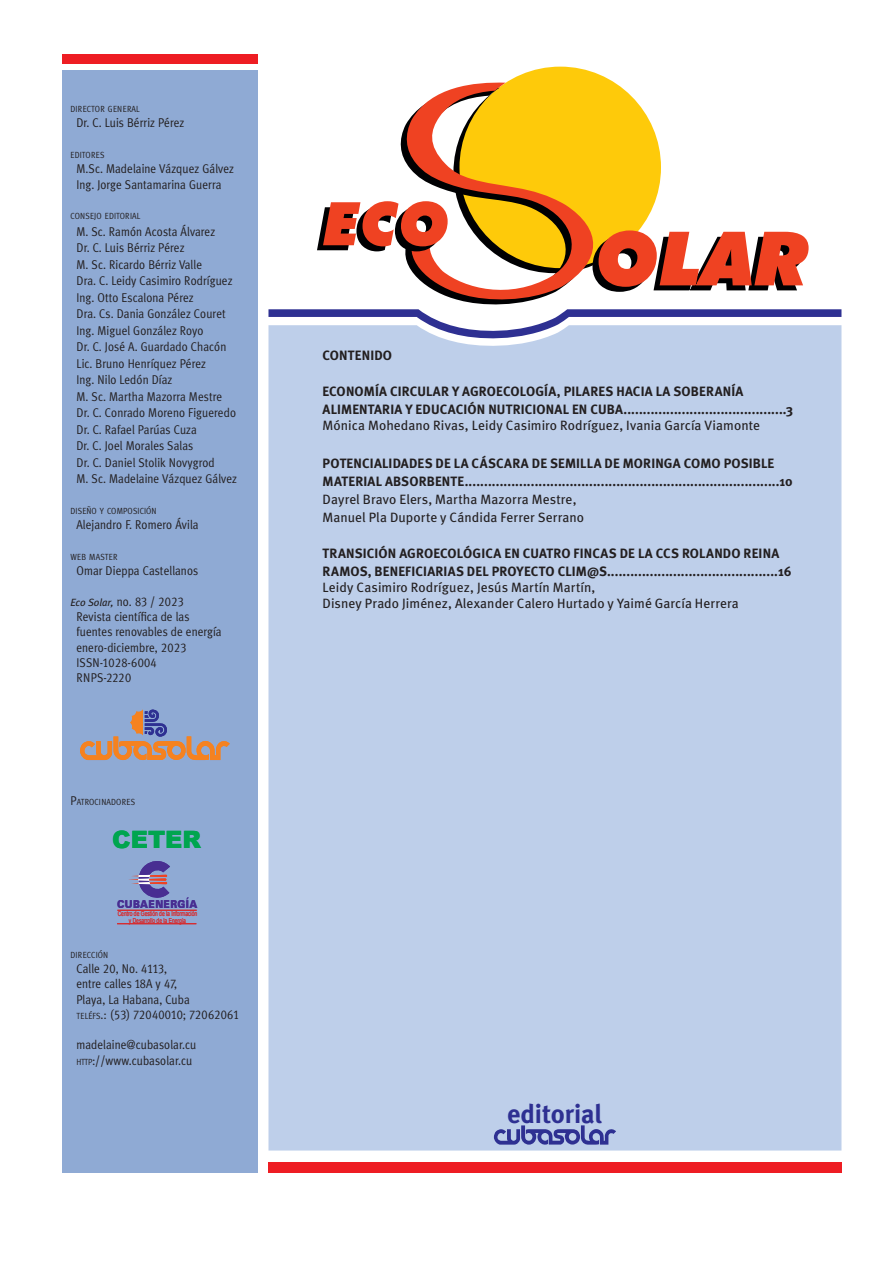
<style>
.page{position:relative;width:893px;height:1263px;background:#fff}
.page>*{position:absolute;margin:0;border:0;box-sizing:border-box;transform-origin:0 0}
.t1{font:700 26.25px "Meta";color:#2e3092}
.t2{font:900 23.85px "Arial";color:#00a54f}
.indice{font:700 13.5px/18px "Meta";letter-spacing:.015em;color:#231f20}
.t3{font:13.5px/16.2px "Meta";letter-spacing:.005em;color:#231f20}
.t4{font:12.75px/16.5px "Metro Meta Cond";color:#231f20}
.t5{font:900 10.95px "Zurich BT";letter-spacing:.04em;color:#482e92;scale:.88 1}
.t6{font:8.85px "Metro Meta Cond";color:#231f20}
.t7{font:6.9px/6.9px "Arial";color:#d72b2e;text-align:center;scale:.72 1}
.s1{font-family:"Meta";font-style:italic;font-size:10.5px}
.s2{font-size:12.75px}
.s3{font-size:8.85px}
.s4{font-style:inherit}
</style>
<div class="page">
<div style="left:268px;top:342px;width:573px;height:808px;background:#becfea"></div>
<div style="left:268px;top:1162px;width:573px;height:11px;background:#ee1d23"></div>
<div style="left:459px;top:67px;width:202px;height:201px;background:#feca0a;border-radius:50%"></div>
<svg style="left:268px;top:82px;width:573px;height:260px"></svg>
<div style="left:62px;top:70px;width:196px;height:1103px;background:#8faad4"></div>
<div style="left:62px;top:54px;width:196px;height:10px;background:#ee1d23"></div>
<svg style="left:494px;top:1125px;width:122px;height:20px;background:#7a84c0"></svg>
<svg style="left:80px;top:709px;width:150px;height:51px"></svg>
<svg style="left:129px;top:861px;width:41px;height:37px"></svg>
<hr style="left:117px;top:923px;width:79px;height:1px;background:#d72b2e">
<hr style="left:117px;top:910px;width:80px;height:1px;background:#d72b2e">
<p class="t6" style="left:71px;top:104px;width:71px">DIRECTOR GENERAL</p>
<p class="t4" style="left:76px;top:115px;width:110px">Dr. C. Luis Bérriz Pérez</p>
<p class="t6" style="left:71px;top:150px;width:36px">EDITORES</p>
<p class="t4" style="left:76px;top:161px;width:159px">M.Sc. Madelaine Vázquez Gálvez</p>
<p class="t4" style="left:76px;top:176px;width:147px">Ing. Jorge Santamarina Guerra</p>
<p class="t6" style="left:71px;top:211px;width:71px">CONSEJO EDITORIAL</p>
<p class="t4" style="left:76px;top:223px;width:161px">M. Sc. Ramón Acosta Álvarez<br>Dr. C. Luis Bérriz Pérez<br>M. Sc. Ricardo Bérriz Valle<br>Dra. C. Leidy Casimiro Rodríguez<br>Ing. Otto Escalona Pérez<br>Dra. Cs. Dania González Couret<br>Ing. Miguel González Royo<br>Dr. C. José A. Guardado Chacón<br>Lic. Bruno Henríquez Pérez<br>Ing. Nilo Ledón Díaz<br>M. Sc. Martha Mazorra Mestre<br>Dr. C. Conrado Moreno Figueredo<br>Dr. C. Rafael Parúas Cuza</p>
<p class="t4" style="left:76px;top:437px;width:162px">Dr. C. Joel Morales Salas<br>Dr. C. Daniel Stolik Novygrod<br>M. Sc. Madelaine Vázquez Gálvez</p>
<p class="t6" style="left:71px;top:506px;width:88px">DISEÑO Y COMPOSICIÓN</p>
<p class="t4" style="left:76px;top:516px;width:124px">Alejandro F. Romero Ávila</p>
<p class="t6" style="left:71px;top:552px;width:49px">WEB MASTER</p>
<p class="t4" style="left:76px;top:562px;width:124px">Omar Dieppa Castellanos</p>
<p class="t4" style="left:71px;top:593px;width:115px"><span class="s1">Eco Solar,</span> no. 83 / 2023</p>
<p class="t4" style="left:76px;top:609px;width:147px;line-height:15.3px">Revista científica de las fuentes renovables de energía</p>
<p class="t4" style="left:76px;top:639px;width:112px">enero-diciembre, 2023</p>
<p class="t4" style="left:76px;top:654px;width:82px">ISSN-1028-6004</p>
<p class="t4" style="left:76px;top:669px;width:56px">RNPS-2220</p>
<p class="t6" style="left:71px;top:796px;width:66px"><span class="s2">P</span>ATROCINADORES</p>
<p class="t2" style="left:112px;top:822px;width:90px">CETER</p>
<p class="t5" style="left:117px;top:897px;width:93px">CUBAENERGÍA</p>
<p class="t7" style="left:118px;top:910px;width:112px">Centro de Gestión de la Información y Desarrollo de la Energía</p>
<p class="t6" style="left:71px;top:949px;width:39px">DIRECCIÓN</p>
<p class="t4" style="left:76px;top:960px;width:92px">Calle 20, No. 4113,</p>
<p class="t4" style="left:76px;top:975px;width:102px">entre calles 18A y 47,</p>
<p class="t4" style="left:76px;top:991px;width:115px">Playa, La Habana, Cuba</p>
<p class="t4" style="left:76px;top:1006px;width:164px"><span class="s3">TELÉFS</span><span class="s4">.:</span> (53) 72040010; 72062061</p>
<p class="t4" style="left:76px;top:1037px;width:122px">madelaine@cubasolar.cu</p>
<p class="t4" style="left:76px;top:1052px;width:118px"><span class="s3">HTTP</span><span class="s4">:</span>//www.cubasolar.cu</p>
<p class="indice" style="left:323px;top:346px;width:71px">CONTENIDO</p>
<p class="indice" style="left:323px;top:382px;width:472px">ECONOMÍA CIRCULAR Y AGROECOLOGÍA, PILARES HACIA LA SOBERANÍA<br>ALIMENTARIA Y EDUCACIÓN NUTRICIONAL EN CUBA..........................................3</p>
<p class="t3" style="left:323px;top:417px;width:439px">Mónica Mohedano Rivas, Leidy Casimiro Rodríguez, Ivania García Viamonte</p>
<p class="indice" style="left:323px;top:454px;width:472px">POTENCIALIDADES DE LA CÁSCARA DE SEMILLA DE MORINGA COMO POSIBLE<br>MATERIAL ABSORBENTE.................................................................................10</p>
<p class="t3" style="left:323px;top:491px;width:255px">Dayrel Bravo Elers, Martha Mazorra Mestre,</p>
<p class="t3" style="left:323px;top:509px;width:263px">Manuel Pla Duporte y Cándida Ferrer Serrano</p>
<p class="indice" style="left:323px;top:544px;width:470px">TRANSICIÓN AGROECOLÓGICA EN CUATRO FINCAS DE LA CCS ROLANDO REINA<br>RAMOS, BENEFICIARIAS DEL PROYECTO CLIM@S............................................16</p>
<p class="t3" style="left:323px;top:579px;width:418px">Leidy Casimiro Rodríguez, Jesús Martín Martín,<br>Disney Prado Jiménez, Alexander Calero Hurtado y Yaimé García Herrera</p>
<p class="t1" style="left:507px;top:1098px;width:96px">editorial</p>
</div>
